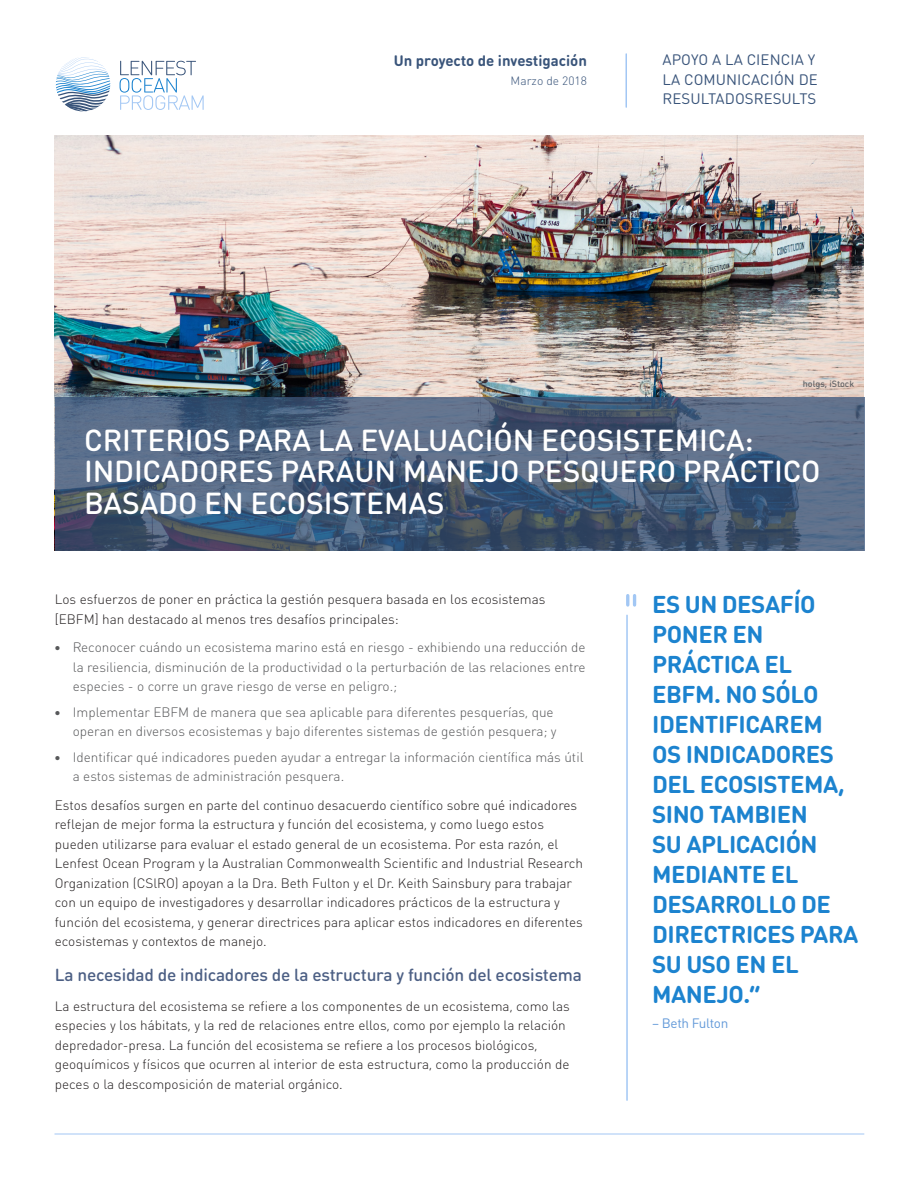
<style>
.page{position:relative;width:918px;height:1188px;background:#fff}
.page>*{position:absolute;margin:0;border:0;box-sizing:border-box;transform-origin:0 0}
.Main_Title{font:500 30px/31.5px "DIN Round OT";letter-spacing:-.005em;color:#fff}
.Pullquote{font:700 24px/30px "DIN Round OT";letter-spacing:-.02em;color:#1c83cf}
.Header_2{font:500 17.25px "DIN Round OT";letter-spacing:-.01em;color:#4c5f84}
.Tagline{font:15px/19.5px "DIN Round OT";letter-spacing:.005em;color:#39547a}
.A_Scientific_Summary{font:700 15px "DIN Round OT";color:#39547a}
.Body{font:300 13.5px/19.5px "DIN Round OT";color:#231f20}
.t1{font:300 13.5px/19.5px "DIN Round OT";color:#57585a;text-align:justify}
.Pullquote_Author{font:13.5px "DIN Round OT";letter-spacing:-.025em;color:#639ad9}
.Date{font:300 12px "DIN Round OT";color:#39547a}
.Photo_Credit_-_gray{font:500 9px "DIN Round OT";color:#636366}
.s1{font-family:"Museo Sans 500";font-weight:400}
</style>
<div class="page">
<svg style="left:120px;top:61px;width:84px;height:49px"></svg>
<svg style="left:56px;top:57px;width:54px;height:54px"></svg>
<hr style="left:626px;top:54px;width:1px;height:53px;background:#a2c7f4">
<hr style="left:55px;top:1134px;width:809px;height:1px;background:#a2c7f4">
<img style="left:54px;top:135px;width:810px;height:415px">
<svg style="left:55px;top:397px;width:810px;height:153px;background:#4b5f7a"></svg>
<svg style="left:626px;top:594px;width:10px;height:13px"></svg>
<hr style="left:626px;top:615px;width:2px;height:485px;background:#a2c7f4">
<p class="A_Scientific_Summary" style="left:394px;top:50px;width:195px">Un proyecto de investigación</p>
<p class="Date" style="left:511px;top:73px;width:78px">Marzo de 2018</p>
<p class="Tagline" style="left:663px;top:50px;width:157px">APOYO A LA CIENCIA Y<br>LA COMUNICACIÓN DE<br>RESULTADOSRESULTS</p>
<p class="Photo_Credit_-_gray" style="left:803px;top:378px;width:53px">holgs, iStock</p>
<p class="Main_Title" style="left:84px;top:424px;width:738px">CRITERIOS PARA LA EVALUACIÓN ECOSISTEMICA:<br>INDICADORES PARAUN MANEJO PESQUERO PRÁCTICO<br>BASADO EN ECOSISTEMAS</p>
<p class="Body" style="left:55px;top:590px;width:492px">Los esfuerzos de poner en práctica la gestión pesquera basada en los ecosistemas [EBFM] han destacado al menos tres desafíos principales:</p>
<p class="t1" style="left:73px;top:638px;width:514px;text-indent:-18px"><span class="s1">•</span> Reconocer cuándo un ecosistema marino está en riesgo - exhibiendo una reducción de la resiliencia, disminución de la productividad o la perturbación de las relaciones entre especies - o corre un grave riesgo de verse en peligro.;</p>
<p class="t1" style="left:55px;top:702px;width:503px;text-align:right"><span class="s1">•</span> Implementar EBFM de manera que sea aplicable para diferentes pesquerías, que operan en diversos ecosistemas y bajo diferentes sistemas de gestión pesquera; y</p>
<p class="t1" style="left:73px;top:747px;width:512px;text-indent:-18px"><span class="s1">•</span> Identificar qué indicadores pueden ayudar a entregar la información científica más útil a estos sistemas de administración pesquera.</p>
<p class="Body" style="left:55px;top:795px;width:530px">Estos desafíos surgen en parte del continuo desacuerdo científico sobre qué indicadores reflejan de mejor forma la estructura y función del ecosistema, y como luego estos pueden utilizarse para evaluar el estado general de un ecosistema. Por esta razón, el Lenfest Ocean Program y la Australian Commonwealth Scientific and Industrial Research Organization (CSlRO) apoyan a la Dra. Beth Fulton y el Dr. Keith Sainsbury para trabajar con un equipo de investigadores y desarrollar indicadores prácticos de la estructura y función del ecosistema, y generar directrices para aplicar estos indicadores en diferentes ecosistemas y contextos de manejo.</p>
<p class="Header_2" style="left:55px;top:964px;width:529px">La necesidad de indicadores de la estructura y función del ecosistema</p>
<p class="Body" style="left:55px;top:996px;width:516px">La estructura del ecosistema se refiere a los componentes de un ecosistema, como las especies y los hábitats, y la red de relaciones entre ellos, como por ejemplo la relación depredador-presa. La función del ecosistema se refiere a los procesos biológicos, geoquímicos y físicos que ocurren al interior de esta estructura, como la producción de peces o la descomposición de material orgánico.</p>
<p class="Pullquote" style="left:652px;top:589px;width:208px">ES UN DESAFÍO<br>PONER EN<br>PRÁCTICA EL<br>EBFM. NO SÓLO<br>IDENTIFICAREM<br>OS INDICADORES<br>DEL ECOSISTEMA,<br>SINO TAMBIEN<br>SU APLICACIÓN<br>MEDIANTE EL<br>DESARROLLO DE<br>DIRECTRICES PARA<br>SU USO EN EL<br>MANEJO.“</p>
<p class="Pullquote_Author" style="left:652px;top:1015px;width:78px">– Beth Fulton</p>
</div>
